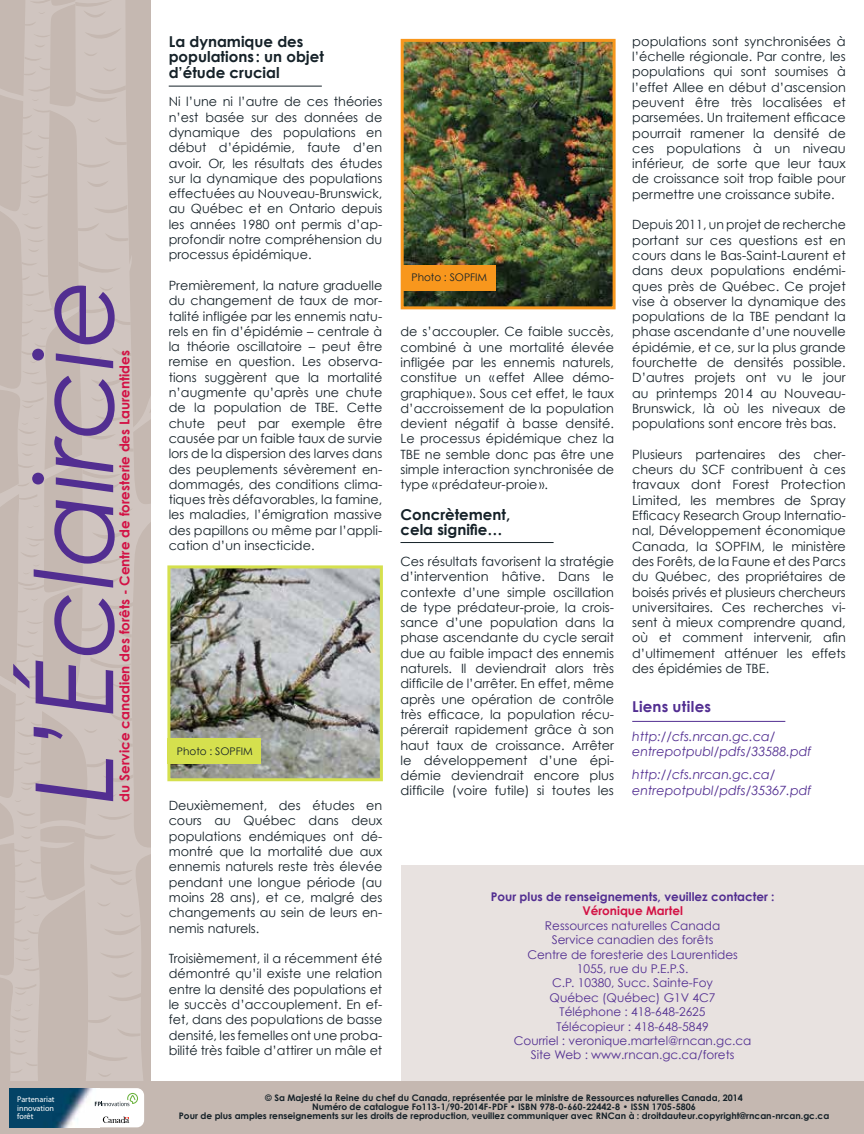
<style>
.page{position:relative;width:864px;height:1134px;background:#fff}
.page>*{position:absolute;margin:0;border:0;box-sizing:border-box;transform-origin:0 0}
.t1{font:italic 108px "Century Gothic";color:#522e91}
.t2{font:700 15px/15.3px "Century Gothic";color:#152128}
.t3{font:700 15px "Century Gothic";letter-spacing:.015em;color:#522e91}
.t4{font:700 13.5px "Century Gothic";color:#d31245}
.t5{font:12.75px/15.3px "Century Gothic";color:#152128;text-align:justify}
.t6{font:italic 12.75px/15.3px "Century Gothic";color:#522e91}
.t7{font:12px/14.4px "Century Gothic";color:#522e91;text-align:center}
.t8{font:700 12px "Century Gothic";color:#522e91}
.t9{font:700 12px "Century Gothic";color:#d31245}
.t10{font:10.5px "Century Gothic";color:#152128}
.t11{font:700 9px/9px "Century Gothic";color:#152128;text-align:center}
.t12{font:600 8.25px/8.7px "Itc Kabel";color:#fff;text-align:justify}
</style>
<div class="page">
<div style="left:401px;top:865px;width:463px;height:242px;background:#e8e2e0"></div>
<div style="left:0;top:0;width:151px;height:1081px;background:#c5b8b1"></div>
<svg style="left:73px;top:0;width:68px;height:1078px;background:#ccc1bb"></svg>
<svg style="left:10px;top:0;width:43px;height:1081px;background:#cbbfb9"></svg>
<div style="left:0;top:1081px;width:864px;height:53px;background:#c5b8b1"></div>
<svg style="left:10px;top:1088px;width:134px;height:39px;background:#7f9dad"></svg>
<hr style="left:169px;top:86px;width:153px;height:1px;background:#152128">
<hr style="left:400px;top:542px;width:154px;height:1px;background:#152128">
<hr style="left:632px;top:721px;width:153px;height:1px;background:#522e91">
<img style="left:405px;top:43px;width:207px;height:262px">
<div style="left:401px;top:39px;width:215px;height:270px;border:3px solid #f8971d"></div>
<div style="left:402px;top:265px;width:93px;height:26px;background:#f8971d"></div>
<img style="left:171px;top:569px;width:208px;height:208px">
<div style="left:167px;top:565px;width:216px;height:216px;border:3px solid #d5e04e"></div>
<div style="left:167px;top:738px;width:93px;height:26px;background:#d5e04e"></div>
<h1 class="t1" style="left:8px;top:804px;width:528px;rotate:-90deg">L’Éclaircie</h1>
<p class="t4" style="left:116px;top:802px;width:453px;rotate:-90deg">du Service canadien des forêts - Centre de foresterie des Laurentides</p>
<p class="t12" style="left:17px;top:1095px;width:39px">Partenariat innovation forêt</p>
<p class="t2" style="left:169px;top:34px;width:157px">La dynamique des populations : un objet d’étude crucial</p>
<p class="t5" style="left:169px;top:94px;width:215px">Ni l’une ni l’autre de ces théories n’est basée sur des données de dynamique des populations en début d’épidémie, faute d’en avoir. Or, les résultats des études sur la dynamique des populations effectuées au Nouveau-Brunswick, au Québec et en Ontario depuis les années 1980 ont permis d’ap&shy;profondir notre compréhension du processus épidémique.</p>
<p class="t5" style="left:169px;top:278px;width:215px">Premièrement, la nature graduelle du changement de taux de mor&shy;talité infligée par les ennemis natu&shy;rels en fin d’épidémie – centrale à la théorie oscillatoire – peut être remise en question. Les observa&shy;tions suggèrent que la mortalité n’augmente qu’après une chute de la population de TBE. Cette chute peut par exemple être causée par un faible taux de survie lors de la dispersion des larves dans des peuplements sévèrement en&shy;dommagés, des conditions clima&shy;tiques très défavorables, la famine, les maladies, l’émigration massive des papillons ou même par l’appli&shy;cation d’un insecticide.</p>
<p class="t10" style="left:177px;top:744px;width:78px">Photo : SOPFIM</p>
<p class="t5" style="left:169px;top:798px;width:215px">Deuxièmement, des études en cours au Québec dans deux populations endémiques ont dé&shy;montré que la mortalité due aux ennemis naturels reste très élevée pendant une longue période (au moins 28 ans), et ce, malgré des changements au sein de leurs en&shy;nemis naturels.</p>
<p class="t5" style="left:169px;top:951px;width:215px">Troisièmement, il a récemment été démontré qu’il existe une relation entre la densité des populations et le succès d’accouplement. En ef&shy;fet, dans des populations de basse densité, les femelles ont une proba&shy;bilité très faible d’attirer un mâle et</p>
<p class="t10" style="left:412px;top:271px;width:77px">Photo : SOPFIM</p>
<p class="t5" style="left:400px;top:324px;width:215px">de s’accoupler. Ce faible succès, combiné à une mortalité élevée infligée par les ennemis naturels, constitue un «effet Allee démo&shy;graphique». Sous cet effet, le taux d’accroissement de la population devient négatif à basse densité.<br>Le processus épidémique chez la TBE ne semble donc pas être une simple interaction synchronisée de type «prédateur-proie».</p>
<p class="t2" style="left:400px;top:507px;width:111px">Concrètement, cela signifie…</p>
<p class="t5" style="left:400px;top:553px;width:215px">Ces résultats favorisent la stratégie d’intervention hâtive. Dans le contexte d’une simple oscillation de type prédateur-proie, la crois&shy;sance d’une population dans la phase ascendante du cycle serait due au faible impact des ennemis naturels. Il deviendrait alors très difficile de l’arrêter. En effet, même après une opération de contrôle très efficace, la population récu&shy;pérerait rapidement grâce à son haut taux de croissance. Arrêter le développement d’une épi&shy;démie deviendrait encore plus difficile (voire futile) si toutes les</p>
<p class="t5" style="left:632px;top:33px;width:215px">populations sont synchronisées à l’échelle régionale. Par contre, les populations qui sont soumises à l’effet Allee en début d’ascension peuvent être très localisées et parsemées. Un traitement efficace pourrait ramener la densité de ces populations à un niveau inférieur, de sorte que leur taux de croissance soit trop faible pour permettre une croissance subite.</p>
<p class="t5" style="left:632px;top:217px;width:215px">Depuis 2011, un projet de recherche portant sur ces questions est en cours dans le Bas-Saint-Laurent et dans deux populations endémi&shy;ques près de Québec. Ce projet vise à observer la dynamique des populations de la TBE pendant la phase ascendante d’une nouvelle épidémie, et ce, sur la plus grande fourchette de densités possible.<br>D’autres projets ont vu le jour au printemps 2014 au Nouveau-Brunswick, là où les niveaux de populations sont encore très bas.</p>
<p class="t5" style="left:632px;top:446px;width:215px">Plusieurs partenaires des cher&shy;cheurs du SCF contribuent à ces travaux dont Forest Protection Limited, les membres de Spray Efficacy Research Group Internatio&shy;nal, Développement économique Canada, la SOPFIM, le ministère des Forêts, de la Faune et des Parcs du Québec, des propriétaires de boisés privés et plusieurs chercheurs universitaires. Ces recherches vi&shy;sent à mieux comprendre quand, où et comment intervenir, afin d’ultimement atténuer les effets des épidémies de TBE.</p>
<p class="t3" style="left:632px;top:697px;width:80px">Liens utiles</p>
<p class="t6" style="left:632px;top:729px;width:181px">http://cfs.nrcan.gc.ca/ entrepotpubl/pdfs/33588.pdf</p>
<p class="t6" style="left:632px;top:767px;width:181px">http://cfs.nrcan.gc.ca/ entrepotpubl/pdfs/35367.pdf</p>
<p class="t8" style="left:491px;top:889px;width:285px">Pour plus de renseignements, veuillez contacter :</p>
<p class="t9" style="left:582px;top:904px;width:102px">Véronique Martel</p>
<p class="t7" style="left:514px;top:918px;width:239px">Ressources naturelles Canada<br>Service canadien des forêts<br>Centre de foresterie des Laurentides<br>1055, rue du P.E.P.S.<br>C.P. 10380, Succ. Sainte-Foy<br>Québec (Québec) G1V 4C7<br>Téléphone : 418-648-2625<br>Télécopieur : 418-648-5849<br>Courriel : veronique.martel@rncan.gc.ca<br>Site Web : www.rncan.gc.ca/forets</p>
<p class="t11" style="left:179px;top:1093px;width:652px">© Sa Majesté la Reine du chef du Canada, représentée par le ministre de Ressources naturelles Canada, 2014<br>Numéro de catalogue Fo113-1/90-2014F-PDF • ISBN 978-0-660-22442-8 • ISSN 1705-5806<br>Pour de plus amples renseignements sur les droits de reproduction, veuillez communiquer avec RNCan à : droitdauteur.copyright@rncan-nrcan.gc.ca</p>
</div>
